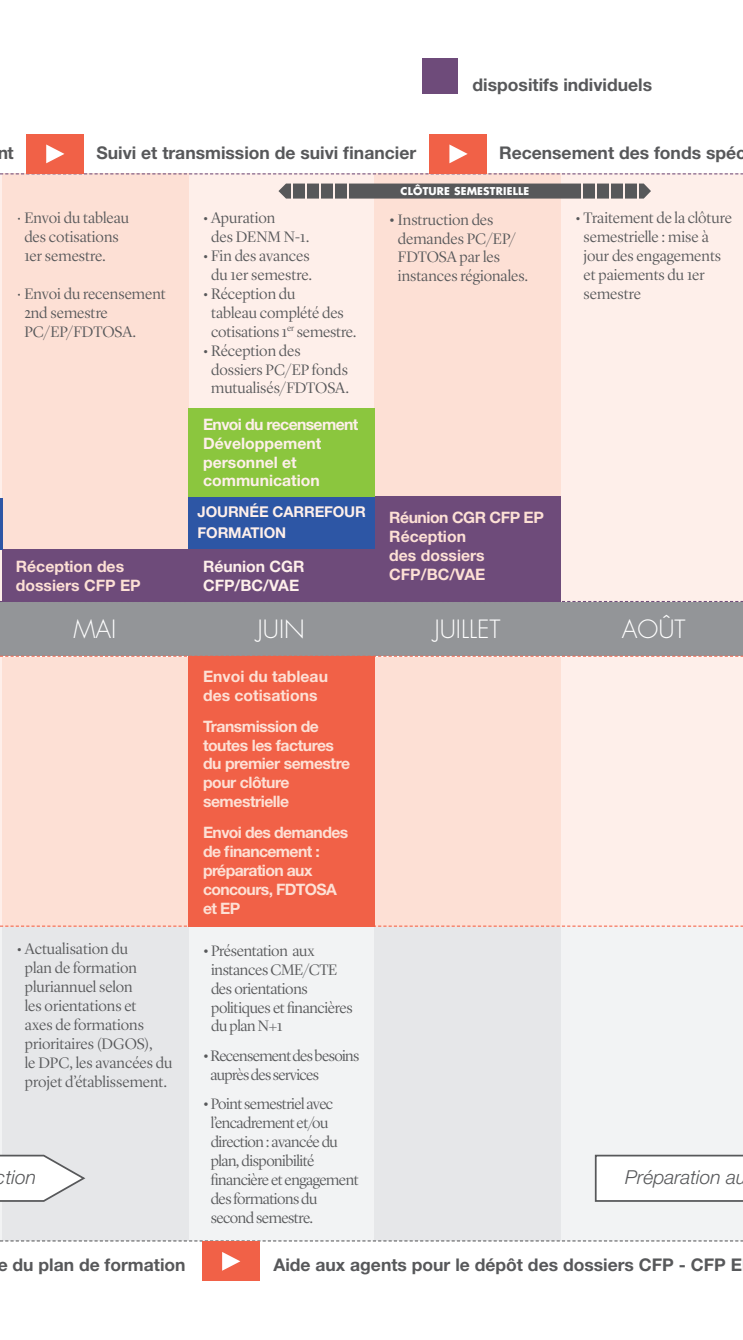
<style>
.page{position:relative;width:743px;height:1340px;background:#fff}
.page>*{position:absolute;margin:0;border:0;box-sizing:border-box;transform-origin:0 0}
.t1{font:300 24.5px "Futura Std";color:#fff}
.t2{font:italic 300 19.25px "Helvetica Neue LT Std";color:#57585a}
.t3{font:700 17.5px "Helvetica Neue LT Std";color:#57585a}
.t4{font:300 15.75px/18.9px "Lyon Display";letter-spacing:-.005em;color:#57585a}
.t5{font:700 15.75px/18.9px "Helvetica Neue LT Std";letter-spacing:-.03em;color:#fde0d5}
.t6{font:700 15.75px/18.9px "Helvetica Neue LT Std";color:#fde0d5}
.t7{font:300 15.75px "Lyon Display";letter-spacing:-.03em;color:#57585a}
.t8{font:700 15.75px/18.9px "Helvetica Neue LT Std";color:#feefea}
.t9{font:300 15.75px/18.9px "Lyon Display";letter-spacing:-.04em;color:#57585a}
.t10{font:300 15.75px "Lyon Display";letter-spacing:-.035em;color:#57585a}
.t11{font:700 14.88px/21px "Helvetica Neue LT Std";letter-spacing:-.01em;color:#feefea}
.t12{font:700 10.5px "Futura Std";letter-spacing:.02em;color:#fff}
.s1{font-weight:700}
.s2{font-weight:700;font-size:17.5px}
</style>
<div class="page">
<div style="left:2px;top:602px;width:186px;height:54px;background:#939598"></div>
<div style="left:374px;top:602px;width:186px;height:54px;background:#939598"></div>
<div style="left:188px;top:602px;width:186px;height:54px;background:#939598"></div>
<hr style="left:0;top:602px;width:2px;height:54px;background:#939598">
<div style="left:560px;top:602px;width:182px;height:54px;background:#939598"></div>
<hr style="left:0;top:926px;width:2px;height:315px;background:#f2f3f4">
<div style="left:188px;top:926px;width:186px;height:315px;background:#f2f3f4"></div>
<div style="left:560px;top:926px;width:182px;height:315px;background:#f2f3f4"></div>
<div style="left:2px;top:926px;width:186px;height:315px;background:#e6e7e9"></div>
<div style="left:374px;top:926px;width:186px;height:315px;background:#e6e7e9"></div>
<hr style="left:0;top:656px;width:2px;height:270px;background:#feefea">
<div style="left:560px;top:657px;width:182px;height:270px;background:#feefea"></div>
<div style="left:2px;top:657px;width:186px;height:270px;background:#fde0d5"></div>
<div style="left:374px;top:657px;width:186px;height:270px;background:#fde0d5"></div>
<div style="left:188px;top:656px;width:186px;height:271px;background:#f16147"></div>
<hr style="left:0;top:174px;width:2px;height:428px;background:#feefea">
<div style="left:188px;top:174px;width:186px;height:428px;background:#feefea"></div>
<div style="left:560px;top:174px;width:182px;height:428px;background:#feefea"></div>
<div style="left:2px;top:174px;width:186px;height:428px;background:#fde0d5"></div>
<div style="left:374px;top:174px;width:186px;height:428px;background:#fde0d5"></div>
<div style="left:2px;top:550px;width:186px;height:52px;background:#6e4b7a"></div>
<div style="left:374px;top:497px;width:186px;height:105px;background:#6e4b7a"></div>
<div style="left:188px;top:550px;width:186px;height:52px;background:#6e4b7a"></div>
<div style="left:188px;top:409px;width:186px;height:90px;background:#8bc63e"></div>
<div style="left:188px;top:498px;width:186px;height:51px;background:#2d56a5"></div>
<hr style="left:0;top:498px;width:2px;height:51px;background:#2d56a5">
<svg style="left:0;top:173px;width:742px;height:1px"></svg>
<svg style="left:0;top:601px;width:742px;height:1px"></svg>
<svg style="left:0;top:926px;width:742px;height:1px"></svg>
<svg style="left:0;top:656px;width:742px;height:1px"></svg>
<svg style="left:0;top:1240px;width:742px;height:1px"></svg>
<svg style="left:278px;top:184px;width:372px;height:15px;background:#676667"></svg>
<svg style="left:0;top:1154px;width:86px;height:48px"></svg>
<svg style="left:594px;top:1154px;width:148px;height:48px"></svg>
<div style="left:422px;top:59px;width:35px;height:35px;background:#6e4b7a"></div>
<div style="left:202px;top:1241px;width:58px;height:40px;background:#f16147"></div>
<svg style="left:222px;top:1252px;width:18px;height:19px"></svg>
<div style="left:26px;top:134px;width:58px;height:40px;background:#f16147"></div>
<svg style="left:46px;top:144px;width:18px;height:19px"></svg>
<div style="left:429px;top:134px;width:58px;height:40px;background:#f16147"></div>
<svg style="left:449px;top:144px;width:18px;height:19px"></svg>
<p class="t3" style="left:472px;top:74px;width:181px">dispositifs individuels</p>
<p class="t3" style="left:-3px;top:142px;width:18px">nt</p>
<p class="t3" style="left:96px;top:142px;width:321px">Suivi et transmission de suivi nancier</p>
<p class="t3" style="left:499px;top:142px;width:248px">Recensement des fonds spéc</p>
<p class="t4" style="left:24px;top:208px;width:106px;text-indent:-7px">• Envoi du tableau des cotisations<br>1er semestre.</p>
<p class="t4" style="left:24px;top:283px;width:143px;text-indent:-7px">• Envoi du recensement<br>2nd semestre<br>PC/EP/FDTOSA.</p>
<p class="t6" style="left:16px;top:557px;width:126px">Réception des dossiers CFP EP</p>
<p class="t4" style="left:211px;top:208px;width:100px;text-indent:-8px"><span class="s1">•</span> Apuration<br>des DENM N-1.</p>
<p class="t4" style="left:203px;top:245px;width:110px;text-align:center"><span class="s1">•</span> Fin des avances du 1er semestre.</p>
<p class="t4" style="left:211px;top:283px;width:147px;text-indent:-8px"><span class="s1">•</span> Réception du<br>tableau complété des cotisations 1<sup>er</sup> semestre.</p>
<p class="t4" style="left:211px;top:340px;width:139px;text-indent:-8px"><span class="s1">•</span> Réception des dossiers PC/EP fonds mutualisés/FDTOSA.</p>
<p class="t8" style="left:203px;top:414px;width:157px">Envoi du recensement<br>Développement personnel et communication</p>
<p class="t11" style="left:197px;top:501px;width:170px">JOURNÉE CARREFOUR<br>FORMATION</p>
<p class="t8" style="left:203px;top:557px;width:103px">Réunion CGR<br>CFP/BC/VAE</p>
<p class="t12" style="left:400px;top:184px;width:130px">CLÔTURE SEMESTRIELLE</p>
<p class="t4" style="left:398px;top:209px;width:132px;text-indent:-9px"><span class="s2">•</span> Instruction des demandes PC/EP/<br>FDTOSA par les instances régionales.</p>
<p class="t4" style="left:583px;top:208px;width:150px;text-indent:-8px"><span class="s1">•</span> Traitement de la clôture semestrielle : mise à jour des engagements et paiements du 1er semestre</p>
<p class="t6" style="left:389px;top:508px;width:156px">Réunion CGR CFP EP<br>Réception<br>des dossiers<br>CFP/BC/VAE</p>
<h1 class="t1" style="left:74px;top:614px;width:44px">MAI</h1>
<h1 class="t1" style="left:257px;top:614px;width:49px">JUIN</h1>
<h1 class="t1" style="left:434px;top:614px;width:68px">JUILLET</h1>
<h1 class="t1" style="left:621px;top:614px;width:65px">AOÛT</h1>
<p class="t6" style="left:203px;top:667px;width:126px">Envoi du tableau des cotisations</p>
<p class="t5" style="left:203px;top:716px;width:148px">Transmission de toutes les factures du premier semestre pour clôture semestrielle</p>
<p class="t5" style="left:203px;top:823px;width:147px">Envoi des demandes de nancement : préparation aux concours, FDTOSA et EP</p>
<p class="t4" style="left:25px;top:939px;width:149px;text-indent:-8px"><span class="s1">•</span> Actualisation du<br>plan de formation pluriannuel selon<br>les orientations et<br>axes de formations prioritaires (DGOS),<br>le DPC, les avancées du projet d’établissement.</p>
<p class="t4" style="left:211px;top:940px;width:143px;text-indent:-8px"><span class="s2">•</span> Présentation aux instances CME/CTE des orientations politiques et nancières du plan N+1</p>
<p class="t9" style="left:210px;top:1045px;width:150px;text-indent:-7px"><span class="s2">•</span> Recensement des besoins auprès des services</p>
<p class="t7" style="left:203px;top:1092px;width:131px"><span class="s2">•</span> Point semestriel avec</p>
<p class="t7" style="left:211px;top:1111px;width:119px">l’encadrement et/ou</p>
<p class="t10" style="left:211px;top:1130px;width:129px">direction : avancée du</p>
<p class="t7" style="left:211px;top:1149px;width:105px">plan, disponibilité</p>
<p class="t7" style="left:218px;top:1168px;width:142px">nancière et engagement</p>
<p class="t10" style="left:211px;top:1187px;width:108px">des formations du</p>
<p class="t7" style="left:211px;top:1206px;width:104px">second semestre.</p>
<p class="t2" style="left:-4px;top:1165px;width:42px">ction</p>
<p class="t2" style="left:625px;top:1165px;width:123px">Préparation au</p>
<p class="t3" style="left:-2px;top:1254px;width:189px">e du plan de formation</p>
<p class="t3" style="left:273px;top:1254px;width:470px">Aide aux agents pour le dépôt des dossiers CFP - CFP E</p>
</div>
